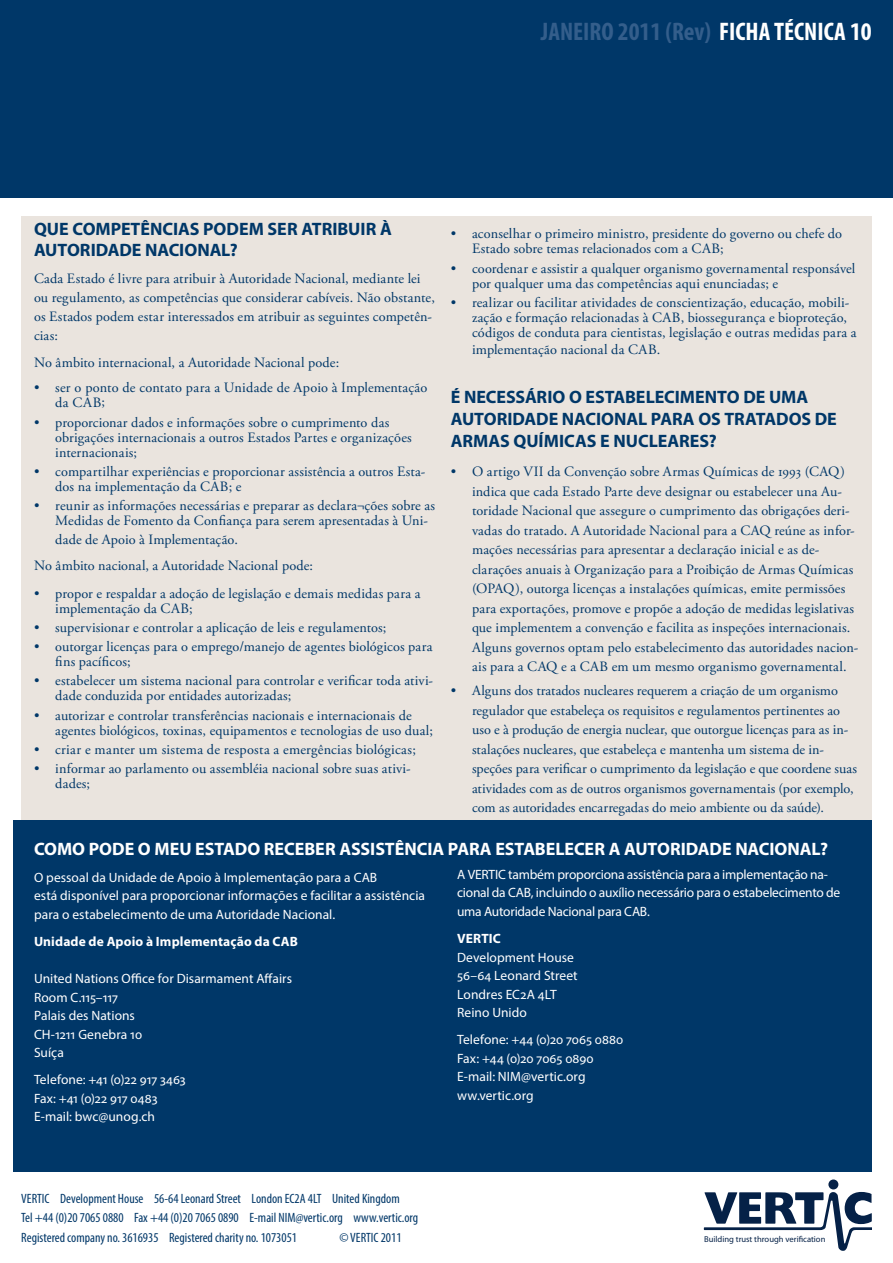
<style>
.page{position:relative;width:893px;height:1263px;background:#fff}
.page>*{position:absolute;margin:0;border:0;box-sizing:border-box;transform-origin:0 0}
.t1{font:700 condensed 25.5px "Myriad Pro";color:#345e8b}
.t2{font:700 18px/22px "Myriad Pro";letter-spacing:-.005em;color:#003768}
.t3{font:700 18px "Myriad Pro";letter-spacing:-.005em;color:#fff}
.t4{font:14.25px/19.5px "Adobe Garamond Pro";letter-spacing:.01em;color:#003768}
.t5{font:13.5px/18.6px "Myriad Pro";color:#fff}
.t6{font:condensed 13.5px/19.5px "Myriad Pro";color:#003768}
.t7{font:700 13.5px "Myriad Pro";letter-spacing:.01em;color:#fff}
.t8{font:8.55px "Myriad Pro";color:#052147}
.s1{color:#fff}
</style>
<div class="page">
<div style="left:0;top:0;width:893px;height:198px;background:#003768"></div>
<div style="left:21px;top:216px;width:851px;height:934px;background:#eae4de"></div>
<svg style="left:704px;top:1179px;width:168px;height:72px"></svg>
<div style="left:13px;top:820px;width:859px;height:351px;background:#003768"></div>
<h1 class="t1" style="left:541px;top:16px;width:332px">JANEIRO 2011 (Rev) <span class="s1">FICHA TÉCNICA 10</span></h1>
<p class="t2" style="left:34px;top:218px;width:359px;line-height:21px">QUE COMPETÊNCIAS PODEM SER ATRIBUIR À<br>AUTORIDADE NACIONAL?</p>
<p class="t4" style="left:34px;top:270px;width:402px;line-height:18.9px">Cada Estado é livre para atribuir à Autoridade Nacional, mediante lei ou regulamento, as competências que considerar cabíveis. Não obstante, os Estados podem estar interessados em atribuir as seguintes competên&shy;cias:</p>
<p class="t4" style="left:34px;top:353px;width:307px">No âmbito internacional, a Autoridade Nacional pode:</p>
<p class="t4" style="left:55px;top:381px;width:373px;line-height:15px;text-indent:-21px">• ser o ponto de contato para a Unidade de Apoio à Implementação da CAB;</p>
<p class="t4" style="left:55px;top:415px;width:358px;line-height:15px;text-indent:-21px">• proporcionar dados e informações sobre o cumprimento das obrigações internacionais a outros Estados Partes e organizações internacionais;</p>
<p class="t4" style="left:55px;top:464px;width:372px;line-height:15px;text-indent:-21px">• compartilhar experiências e proporcionar assistência a outros Esta&shy;dos na implementação da CAB; e</p>
<p class="t4" style="left:55px;top:498px;width:381px;line-height:15px;text-indent:-21px">• reunir as informações necessárias e preparar as declara¬ções sobre as<br>Medidas de Fomento da Confiança para serem apresentadas à Uni-</p>
<p class="t4" style="left:34px;top:527px;width:280px;line-height:26.2px;text-indent:21px">dade de Apoio à Implementação.<br>No âmbito nacional, a Autoridade Nacional pode:</p>
<p class="t4" style="left:55px;top:586px;width:367px;line-height:15px;text-indent:-21px">• propor e respaldar a adoção de legislação e demais medidas para a implementação da CAB;</p>
<p class="t4" style="left:34px;top:618px;width:354px">• supervisionar e controlar a aplicação de leis e regulamentos;</p>
<p class="t4" style="left:55px;top:639px;width:379px;line-height:15px;text-indent:-21px">• outorgar licenças para o emprego/manejo de agentes biológicos para fins pacíficos;</p>
<p class="t4" style="left:55px;top:674px;width:379px;line-height:15px;text-indent:-21px">• estabelecer um sistema nacional para controlar e verificar toda ativi&shy;dade conduzida por entidades autorizadas;</p>
<p class="t4" style="left:55px;top:708px;width:379px;line-height:15px;text-indent:-21px">• autorizar e controlar transferências nacionais e internacionais de agentes biológicos, toxinas, equipamentos e tecnologias de uso dual;</p>
<p class="t4" style="left:34px;top:740px;width:383px">• criar e manter um sistema de resposta a emergências biológicas;</p>
<p class="t4" style="left:55px;top:762px;width:357px;line-height:15px;text-indent:-21px">• informar ao parlamento ou assembléia nacional sobre suas ativi&shy;dades;</p>
<p class="t4" style="left:472px;top:227px;width:372px;line-height:15px;text-indent:-21px">• aconselhar o primeiro ministro, presidente do governo ou chefe do<br>Estado sobre temas relacionados com a CAB;</p>
<p class="t4" style="left:472px;top:261px;width:385px;line-height:15px;text-indent:-21px">• coordenar e assistir a qualquer organismo governamental responsável por qualquer uma das competências aqui enunciadas; e</p>
<p class="t4" style="left:472px;top:295px;width:386px;line-height:15px;text-indent:-21px">• realizar ou facilitar atividades de conscientização, educação, mobili&shy;zação e formação relacionadas à CAB, biossegurança e bioproteção, códigos de conduta para cientistas, legislação e outras medidas para a</p>
<p class="t4" style="left:472px;top:340px;width:190px">implementação nacional da CAB.</p>
<p class="t2" style="left:451px;top:385px;width:388px">É NECESSÁRIO O ESTABELECIMENTO DE UMA<br>AUTORIDADE NACIONAL PARA OS TRATADOS DE<br>ARMAS QUÍMICAS E NUCLEARES?</p>
<p class="t4" style="left:472px;top:463px;width:388px;text-indent:-21px">• O artigo VII da Convenção sobre Armas Químicas de 1993 (CAQ) indica que cada Estado Parte deve designar ou estabelecer una Au&shy;toridade Nacional que assegure o cumprimento das obrigações deri&shy;vadas do tratado. A Autoridade Nacional para a CAQ reúne as infor&shy;mações necessárias para apresentar a declaração inicial e as de&shy;clarações anuais à Organização para a Proibição de Armas Químicas (OPAQ), outorga licenças a instalações químicas, emite permissões para exportações, promove e propõe a adoção de medidas legislativas que implementem a convenção e facilita as inspeções internacionais.<br>Alguns governos optam pelo estabelecimento das autoridades nacion&shy;ais para a CAQ e a CAB em um mesmo organismo governamental.</p>
<p class="t4" style="left:472px;top:681px;width:387px;text-indent:-21px">• Alguns dos tratados nucleares requerem a criação de um organismo regulador que estabeleça os requisitos e regulamentos pertinentes ao uso e à produção de energia nuclear, que outorgue licenças para as in&shy;stalações nucleares, que estabeleça e mantenha um sistema de in&shy;speções para verificar o cumprimento da legislação e que coordene suas atividades com as de outros organismos governamentais (por exemplo, com as autoridades encarregadas do meio ambiente ou da saúde).</p>
<p class="t3" style="left:34px;top:837px;width:795px">COMO PODE O MEU ESTADO RECEBER ASSISTÊNCIA PARA ESTABELECER A AUTORIDADE NACIONAL?</p>
<p class="t5" style="left:34px;top:867px;width:392px">O pessoal da Unidade de Apoio à Implementação para a CAB<br>está disponível para proporcionar informações e facilitar a assistência para o estabelecimento de uma Autoridade Nacional.</p>
<p class="t7" style="left:34px;top:932px;width:265px">Unidade de Apoio à Implementação da CAB</p>
<p class="t5" style="left:34px;top:969px;width:260px">United Nations Office for Disarmament Affairs<br>Room C.115–117<br>Palais des Nations<br>CH-1211 Genebra 10<br>Suíça</p>
<p class="t5" style="left:34px;top:1070px;width:153px">Telefone: +41 (0)22 917 3463<br>Fax: +41 (0)22 917 0483<br>E-mail: bwc@unog.ch</p>
<p class="t5" style="left:457px;top:865px;width:385px">A VERTIC também proporciona assistência para a implementação na&shy;cional da CAB, incluindo o auxílio necessário para o estabelecimento de uma Autoridade Nacional para CAB.</p>
<p class="t7" style="left:457px;top:929px;width:45px">VERTIC</p>
<p class="t5" style="left:457px;top:947px;width:122px">Development House<br>56–64 Leonard Street<br>Londres EC2A 4LT<br>Reino Unido</p>
<p class="t5" style="left:457px;top:1030px;width:168px">Telefone: +44 (0)20 7065 0880<br>Fax: +44 (0)20 7065 0890<br>E-mail: NIM@vertic.org ww.vertic.org</p>
<p class="t6" style="left:21px;top:1188px;width:398px">VERTIC Development House 56-64 Leonard Street London EC2A 4LT United Kingdom<br>Tel +44 (0)20 7065 0880 Fax +44 (0)20 7065 0890 E-mail NIM@vertic.org www.vertic.org<br>Registered company no. 3616935 Registered charity no. 1073051</p>
<p class="t6" style="left:339px;top:1227px;width:64px">© VERTIC 2011</p>
<p class="t8" style="left:704px;top:1234px;width:123px">Building trust through verification</p>
</div>
